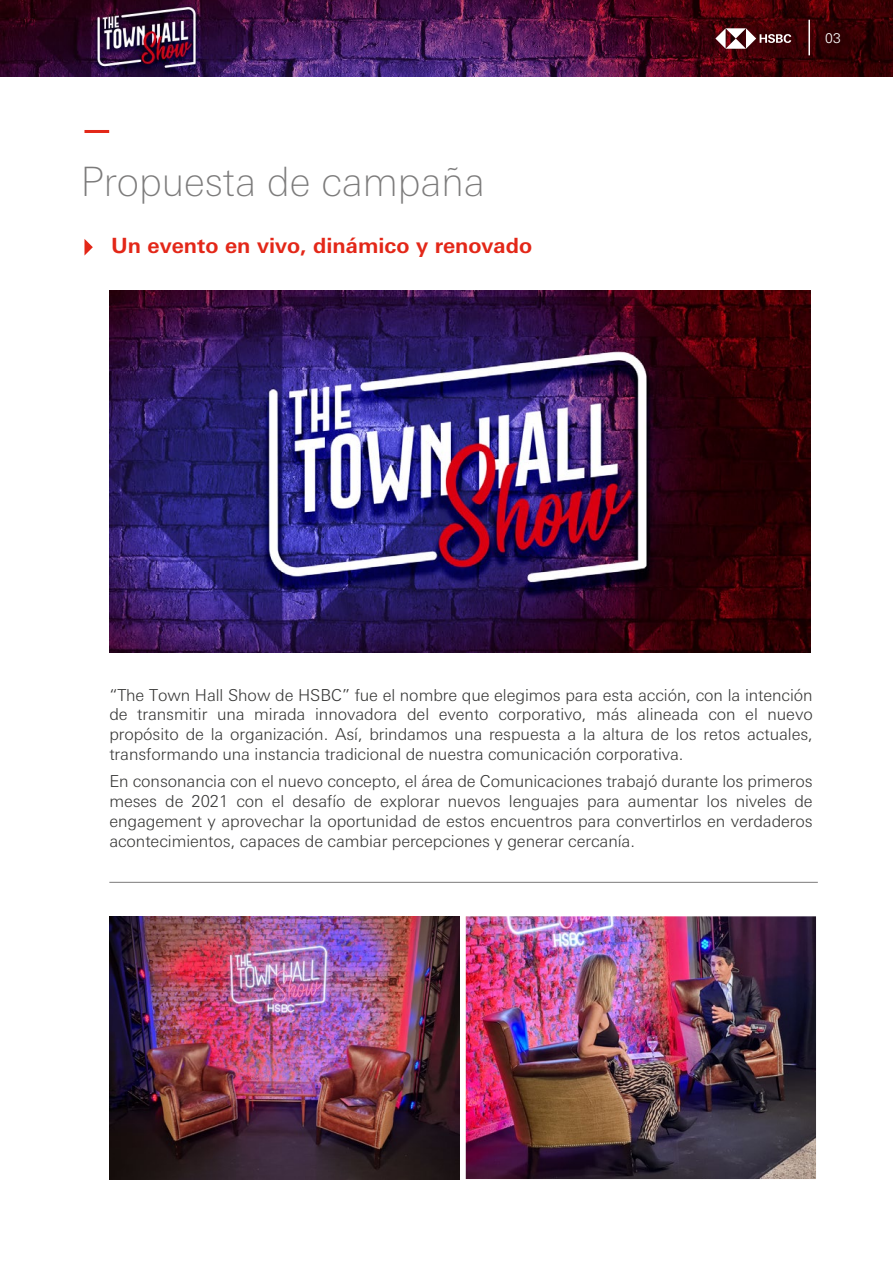
<style>
.page{position:relative;width:893px;height:1263px;background:#fff}
.page>*{position:absolute;margin:0;border:0;box-sizing:border-box;transform-origin:0 0}
.t1{font:100 40.5px "Univers Nextfor HSBC";color:#7c7b7b}
.t2{font:700 21px "Univers Nextfor HSBC";color:#e32718}
.t3{font:300 16.5px/19.8px "Univers Nextfor HSBC";letter-spacing:-.005em;color:#363635;text-align:justify}
.t4{font:300 13.95px "Univers LT Std";color:#fff}
</style>
<div class="page">
<img style="left:466px;top:916px;width:350px;height:263px">
<img style="left:109px;top:916px;width:351px;height:263px">
<hr style="left:109px;top:882px;width:709px;height:1px;background:#7c7b7b">
<svg style="left:84px;top:239px;width:9px;height:17px"></svg>
<img style="left:0;top:0;width:893px;height:77px">
<svg style="left:715px;top:28px;width:76px;height:21px"></svg>
<hr style="left:808px;top:20px;width:2px;height:35px;background:#fff">
<hr style="left:84px;top:130px;width:25px;height:3px;background:#e32718">
<img style="left:109px;top:291px;width:702px;height:361px">
<h1 class="t1" style="left:80px;top:153px;width:406px">Propuesta de campaña</h1>
<p class="t2" style="left:111px;top:231px;width:422px">Un evento en vivo, dinámico y renovado</p>
<p class="t4" style="left:825px;top:29px;width:17px">03</p>
<p class="t3" style="left:109px;top:684px;width:705px">“The Town Hall Show de HSBC” fue el nombre que elegimos para esta acción, con la intención de transmitir una mirada innovadora del evento corporativo, más alineada con el nuevo propósito de la organización. Así, brindamos una respuesta a la altura de los retos actuales, transformando una instancia tradicional de nuestra comunicación corporativa.</p>
<p class="t3" style="left:109px;top:770px;width:705px">En consonancia con el nuevo concepto, el área de Comunicaciones trabajó durante los primeros meses de 2021 con el desafío de explorar nuevos lenguajes para aumentar los niveles de engagement y aprovechar la oportunidad de estos encuentros para convertirlos en verdaderos acontecimientos, capaces de cambiar percepciones y generar cercanía.</p>
</div>
